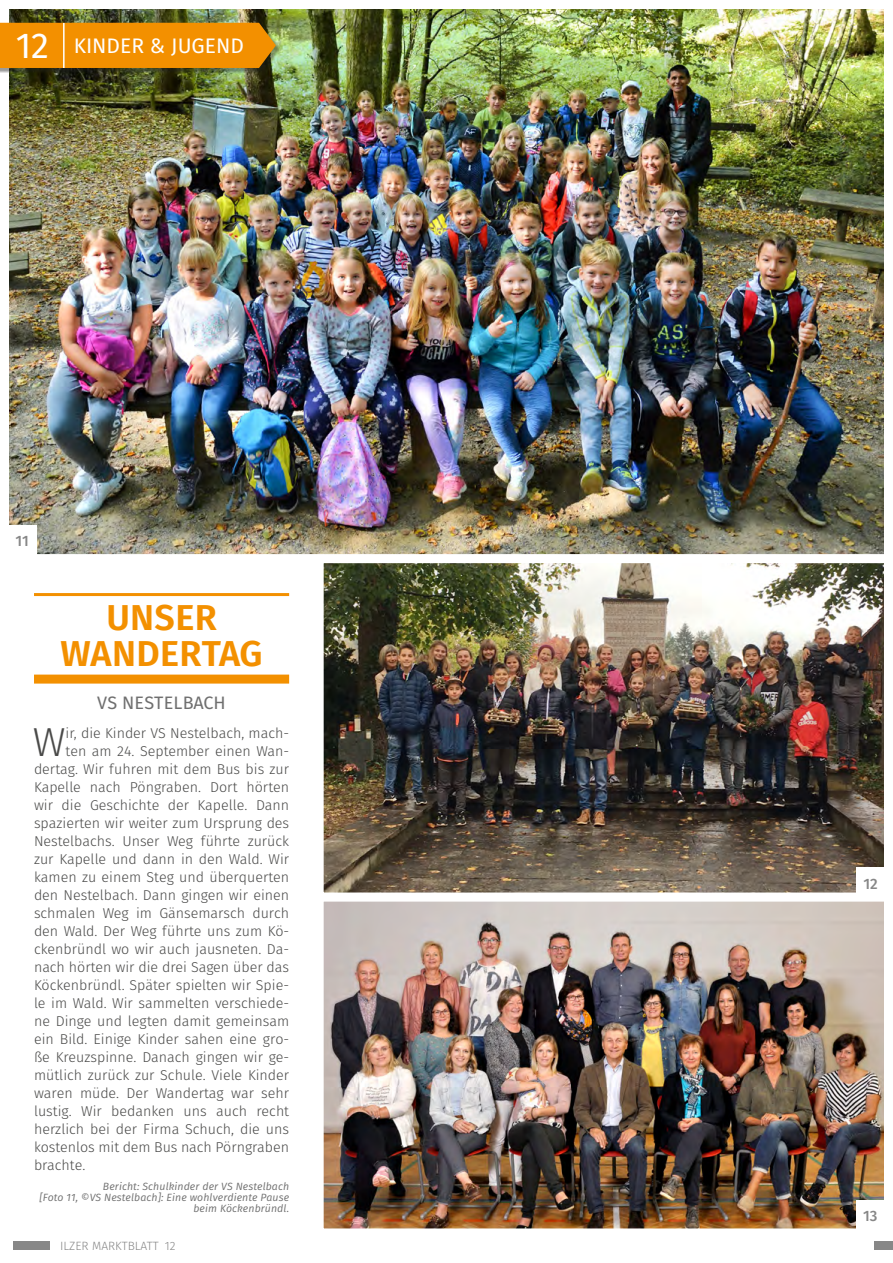
<style>
.page{position:relative;width:893px;height:1263px;background:#fff}
.page>*{position:absolute;margin:0;border:0;box-sizing:border-box;transform-origin:0 0}
.t1{font:300 40.5px "Fira Sans";color:#4a4a49}
.t2{font:600 36px/36px "Fira Sans";letter-spacing:.01em;color:#f39000;text-align:center}
.t3{font:21px "Fira Sans";color:#fff}
.t4{font:18px "Fira Sans";letter-spacing:.01em;color:#6f6f6f}
.t5{font:500 15px "Fira Sans";color:#878787}
.t6{font:300 14.25px "Fira Sans";color:#4a4a49}
.t7{font:300 12px "Fira Sans";color:#878787}
.t8{font:italic 10.5px/10.9px "Fira Sans";letter-spacing:.01em;color:#6f6f6f;text-align:right}
.s1{font-size:36px}
</style>
<div class="page">
<div style="left:13px;top:1241px;width:37px;height:9px;background:#878787"></div>
<div style="left:874px;top:1241px;width:19px;height:9px;background:#878787"></div>
<hr style="left:34px;top:593px;width:255px;height:3px;background:#f39000">
<div style="left:34px;top:675px;width:255px;height:9px;background:#f39000"></div>
<img style="left:325px;top:564px;width:558px;height:663px">
<div style="left:315px;top:892px;width:578px;height:345px;border:9px solid #fff"></div>
<div style="left:315px;top:554px;width:578px;height:347px;border:9px solid #fff"></div>
<img style="left:10px;top:10px;width:873px;height:543px">
<div style="left:0;top:0;width:893px;height:563px;border:9px solid #fff"></div>
<div style="left:0;top:24px;width:281px;height:49px;background:#1c1c1b;opacity:.45"></div>
<div style="left:0;top:23px;width:276px;height:45px;background:#f39000"></div>
<hr style="left:63px;top:23px;width:2px;height:45px;background:#fff">
<div style="left:7px;top:525px;width:30px;height:30px;background:#fff"></div>
<div style="left:856px;top:867px;width:29px;height:30px;background:#fff"></div>
<div style="left:856px;top:1200px;width:29px;height:30px;background:#fff"></div>
<h3 class="t3" style="left:16px;top:31px;width:230px"><span class="s1">12</span> KINDER &amp; JUGEND</h3>
<p class="t5" style="left:16px;top:531px;width:15px">11</p>
<h2 class="t2" style="left:61px;top:602px;width:203px">UNSER<br>WANDERTAG</h2>
<p class="t4" style="left:97px;top:690px;width:130px">VS NESTELBACH</p>
<h1 class="t1" style="left:33px;top:713px;width:34px">W</h1>
<p class="t6" style="left:66px;top:723px;width:225px">ir, die Kinder VS Nestelbach, mach-</p>
<p class="t6" style="left:66px;top:741px;width:225px">ten am 24. September einen Wan-</p>
<p class="t6" style="left:34px;top:759px;width:257px">dertag. Wir fuhren mit dem Bus bis zur</p>
<p class="t6" style="left:34px;top:777px;width:257px">Kapelle nach Pöngraben. Dort hörten</p>
<p class="t6" style="left:34px;top:795px;width:257px">wir die Geschichte der Kapelle. Dann</p>
<p class="t6" style="left:34px;top:813px;width:257px">spazierten wir weiter zum Ursprung des</p>
<p class="t6" style="left:34px;top:831px;width:257px">Nestelbachs. Unser Weg führte zurück</p>
<p class="t6" style="left:34px;top:849px;width:257px">zur Kapelle und dann in den Wald. Wir</p>
<p class="t6" style="left:34px;top:867px;width:257px">kamen zu einem Steg und überquerten</p>
<p class="t6" style="left:34px;top:885px;width:257px">den Nestelbach. Dann gingen wir einen</p>
<p class="t6" style="left:34px;top:903px;width:257px">schmalen Weg im Gänsemarsch durch</p>
<p class="t6" style="left:34px;top:921px;width:257px">den Wald. Der Weg führte uns zum Kö-</p>
<p class="t6" style="left:34px;top:939px;width:257px">ckenbründl wo wir auch jausneten. Da-</p>
<p class="t6" style="left:34px;top:957px;width:257px">nach hörten wir die drei Sagen über das</p>
<p class="t6" style="left:34px;top:975px;width:257px">Köckenbründl. Später spielten wir Spie-</p>
<p class="t6" style="left:34px;top:993px;width:257px">le im Wald. Wir sammelten verschiede-</p>
<p class="t6" style="left:34px;top:1011px;width:257px">ne Dinge und legten damit gemeinsam</p>
<p class="t6" style="left:34px;top:1029px;width:257px">ein Bild. Einige Kinder sahen eine gro-</p>
<p class="t6" style="left:34px;top:1047px;width:257px">ße Kreuzspinne. Danach gingen wir ge-</p>
<p class="t6" style="left:34px;top:1065px;width:257px">mütlich zurück zur Schule. Viele Kinder</p>
<p class="t6" style="left:34px;top:1083px;width:257px">waren müde. Der Wandertag war sehr</p>
<p class="t6" style="left:34px;top:1101px;width:257px">lustig. Wir bedanken uns auch recht</p>
<p class="t6" style="left:34px;top:1119px;width:257px">herzlich bei der Firma Schuch, die uns</p>
<p class="t6" style="left:34px;top:1137px;width:257px">kostenlos mit dem Bus nach Pörngraben</p>
<p class="t6" style="left:34px;top:1155px;width:53px">brachte.</p>
<p class="t8" style="left:39px;top:1181px;width:251px">Bericht: Schulkinder der VS Nestelbach<br>[Foto 11, ©VS Nestelbach]: Eine wohlverdiente Pause beim Köckenbründl.</p>
<p class="t7" style="left:60px;top:1237px;width:117px">ILZER MARKTBLATT 12</p>
<p class="t5" style="left:863px;top:873px;width:16px">12</p>
<p class="t5" style="left:863px;top:1205px;width:16px">13</p>
</div>
